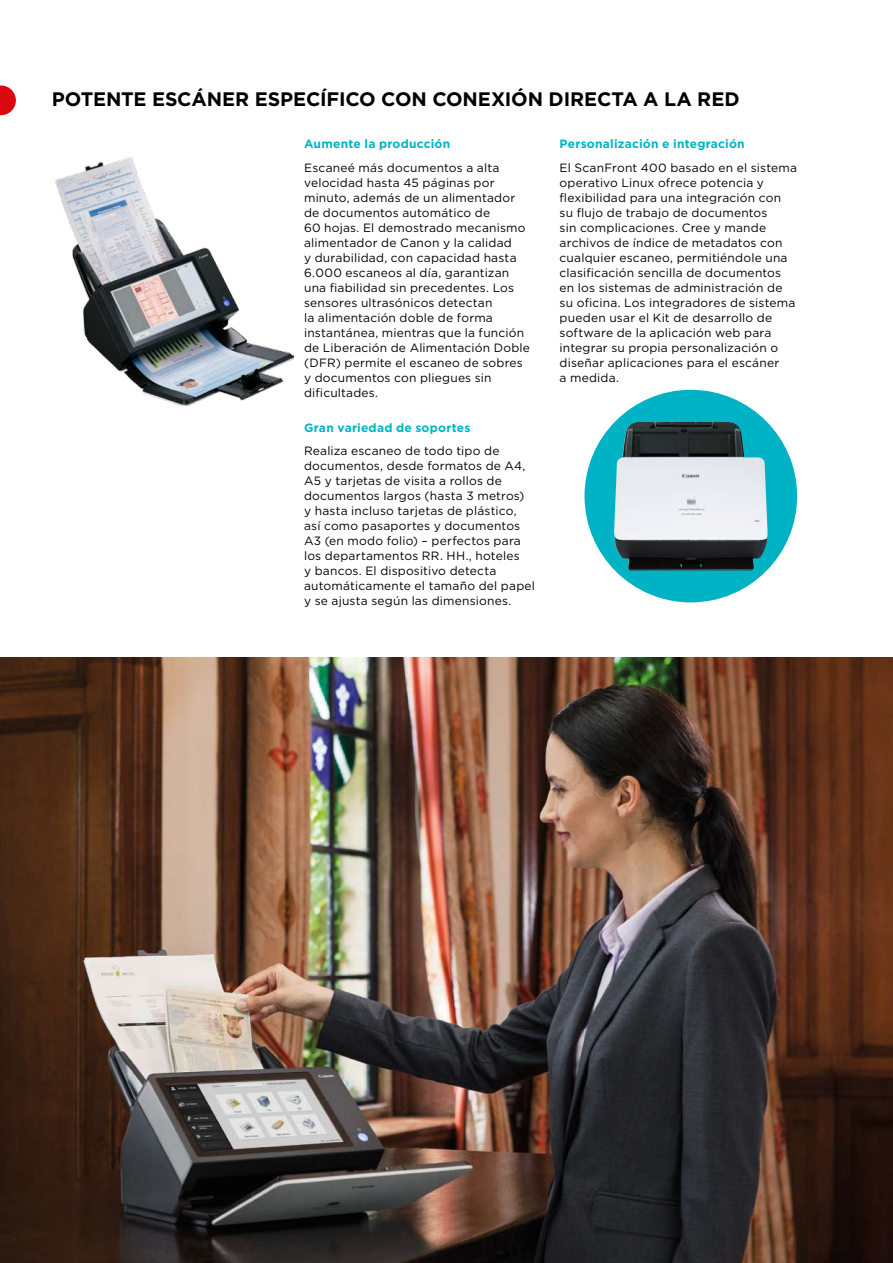
<style>
.page{position:relative;width:893px;height:1263px;background:#fff}
.page>*{position:absolute;margin:0;border:0;box-sizing:border-box;transform-origin:0 0}
.t1{font:700 19.5px "Gotham";letter-spacing:-.005em;color:#000}
.t2{font:12px/15px "Gotham";letter-spacing:.015em;color:#000}
.t3{font:700 12px "Gotham";letter-spacing:.02em;color:#00b3c4}
</style>
<div class="page">
<div style="left:584px;top:390px;width:213px;height:212px;background:#00b3c4;border-radius:50%"></div>
<img style="left:614px;top:422px;width:153px;height:148px">
<svg style="left:0;top:85px;width:16px;height:30px"></svg>
<img style="left:55px;top:158px;width:238px;height:247px">
<img style="left:0;top:658px;width:893px;height:605px">
<h1 class="t1" style="left:52px;top:86px;width:690px">POTENTE ESCÁNER ESPECÍFICO CON CONEXIÓN DIRECTA A LA RED</h1>
<p class="t3" style="left:304px;top:136px;width:148px">Aumente la producción</p>
<p class="t2" style="left:304px;top:160px;width:227px">Escaneé más documentos a alta velocidad hasta 45 páginas por minuto, además de un alimentador de documentos automático de<br>60 hojas. El demostrado mecanismo alimentador de Canon y la calidad<br>y durabilidad, con capacidad hasta<br>6.000 escaneos al día, garantizan una fiabilidad sin precedentes. Los sensores ultrasónicos detectan<br>la alimentación doble de forma instantánea, mientras que la función de Liberación de Alimentación Doble (DFR) permite el escaneo de sobres y documentos con pliegues sin dificultades.</p>
<p class="t3" style="left:304px;top:419px;width:168px">Gran variedad de soportes</p>
<p class="t2" style="left:304px;top:443px;width:232px">Realiza escaneo de todo tipo de documentos, desde formatos de A4, A5 y tarjetas de visita a rollos de documentos largos (hasta 3 metros)<br>y hasta incluso tarjetas de plástico, así como pasaportes y documentos A3 (en modo folio) – perfectos para los departamentos RR. HH., hoteles<br>y bancos. El dispositivo detecta automáticamente el tamaño del papel y se ajusta según las dimensiones.</p>
<p class="t3" style="left:560px;top:136px;width:187px">Personalización e integración</p>
<p class="t2" style="left:560px;top:160px;width:239px">El ScanFront 400 basado en el sistema operativo Linux ofrece potencia y flexibilidad para una integración con su flujo de trabajo de documentos<br>sin complicaciones. Cree y mande archivos de índice de metadatos con cualquier escaneo, permitiéndole una clasificación sencilla de documentos en los sistemas de administración de su oficina. Los integradores de sistema pueden usar el Kit de desarrollo de software de la aplicación web para integrar su propia personalización o diseñar aplicaciones para el escáner<br>a medida.</p>
</div>
